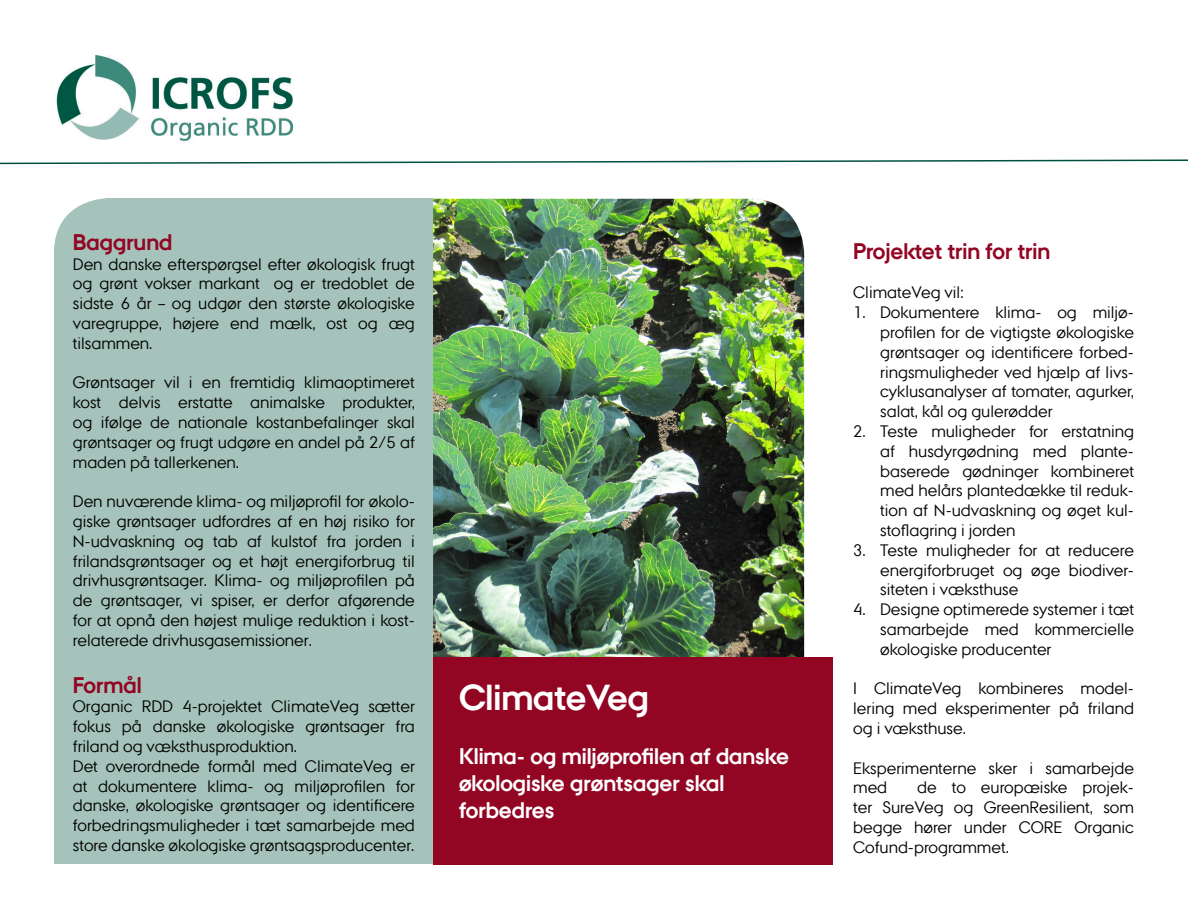
<style>
.page{position:relative;width:1188px;height:918px;background:#fff}
.page>*{position:absolute;margin:0;border:0;box-sizing:border-box;transform-origin:0 0}
.t1{font:700 36px "AU Passata";color:#fff}
.t2{font:700 22.5px/27px "AU Passata";color:#fff}
.t3{font:700 22.5px "AU Passata";color:#920523}
.t4{font:16.5px/19.8px "AU Passata";color:#000;text-align:justify}
</style>
<div class="page">
<svg style="left:0;top:159px;width:1188px;height:6px"></svg>
<div style="left:54px;top:198px;width:381px;height:667px;background:#a5c3bb"></div>
<img style="left:56px;top:56px;width:236px;height:86px">
<img style="left:433px;top:199px;width:371px;height:458px">
<div style="left:433px;top:657px;width:400px;height:207px;background:#920523"></div>
<p class="t3" style="left:73px;top:229px;width:101px">Baggrund</p>
<p class="t4" style="left:73px;top:254px;width:344px">Den danske efterspørgsel efter økologisk frugt og grønt vokser markant og er tredoblet de sidste 6 år – og udgør den største økologiske varegruppe, højere end mælk, ost og æg tilsammen.</p>
<p class="t4" style="left:73px;top:373px;width:344px">Grøntsager vil i en fremtidig klimaoptimeret kost delvis erstatte animalske produkter, og ifølge de nationale kostanbefalinger skal grøntsager og frugt udgøre en andel på 2/5 af maden på tallerkenen.</p>
<p class="t4" style="left:73px;top:491px;width:344px">Den nuværende klima- og miljøprofil for økolo&shy;giske grøntsager udfordres af en høj risiko for N-udvaskning og tab af kulstof fra jorden i frilandsgrøntsager og et højt energiforbrug til drivhusgrøntsager. Klima- og miljøprofilen på de grøntsager, vi spiser, er derfor afgørende for at opnå den højest mulige reduktion i kost&shy;relaterede drivhusgasemissioner.</p>
<p class="t3" style="left:73px;top:672px;width:70px">Formål</p>
<p class="t4" style="left:73px;top:697px;width:344px">Organic RDD 4-projektet ClimateVeg sætter fokus på danske økologiske grøntsager fra friland og væksthusproduktion.</p>
<p class="t4" style="left:73px;top:756px;width:344px">Det overordnede formål med ClimateVeg er at dokumentere klima- og miljøprofilen for danske, økologiske grøntsager og identificere forbedringsmuligheder i tæt samarbejde med store danske økologiske grøntsagsproducenter.</p>
<p class="t1" style="left:459px;top:677px;width:192px">ClimateVeg</p>
<p class="t2" style="left:459px;top:743px;width:331px">Klima- og miljøprofilen af danske økologiske grøntsager skal forbedres</p>
<p class="t3" style="left:853px;top:238px;width:199px">Projektet trin for trin</p>
<p class="t4" style="left:853px;top:283px;width:112px">ClimateVeg vil:</p>
<p class="t4" style="left:880px;top:302px;width:255px;text-indent:-27px">1. Dokumentere klima- og miljø&shy;profilen for de vigtigste økologiske grøntsager og identificere forbed&shy;ringsmuligheder ved hjælp af livs&shy;cyklusanalyser af tomater, agurker, salat, kål og gulerødder</p>
<p class="t4" style="left:880px;top:421px;width:255px;text-indent:-27px">2. Teste muligheder for erstatning af husdyrgødning med plante&shy;baserede gødninger kombineret med helårs plantedække til reduk&shy;tion af N-udvaskning og øget kul&shy;stoflagring i jorden</p>
<p class="t4" style="left:880px;top:540px;width:255px;text-indent:-27px">3. Teste muligheder for at reducere energiforbruget og øge biodiver&shy;siteten i væksthuse</p>
<p class="t4" style="left:880px;top:599px;width:255px;text-indent:-27px">4. Designe optimerede systemer i tæt samarbejde med kommercielle økologiske producenter</p>
<p class="t4" style="left:853px;top:679px;width:282px">I ClimateVeg kombineres model&shy;lering med eksperimenter på friland og i væksthuse.</p>
<p class="t4" style="left:853px;top:758px;width:282px">Eksperimenterne sker i samarbejde med</p>
<p class="t4" style="left:853px;top:778px;width:282px;text-indent:64px">de to europæiske projek&shy;ter SureVeg og GreenResilient, som begge hører under CORE Organic Cofund-programmet.</p>
</div>
